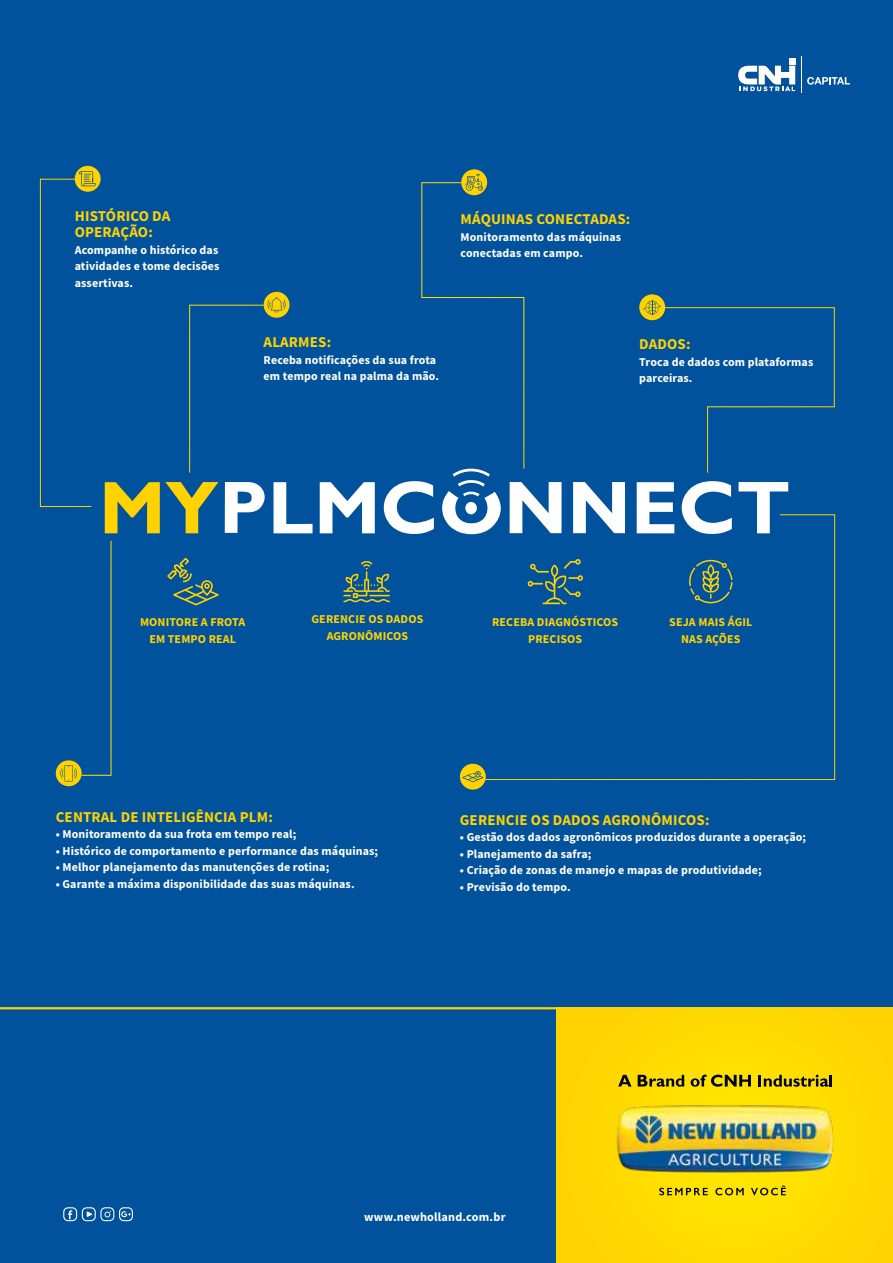
<style>
.page{position:relative;width:893px;height:1263px;background:#fff}
.page>*{position:absolute;margin:0;border:0;box-sizing:border-box;transform-origin:0 0}
.t1{font:700 15px/16.5px "Source Sans Pro";letter-spacing:.01em;color:#ffd200}
.t2{font:700 12.3px "Source Sans Pro";letter-spacing:.015em;color:#fff}
.t3{font:700 12px/16.5px "Source Sans Pro";letter-spacing:.01em;color:#fff}
.t4{font:700 12px/16.5px "Source Sans Pro";letter-spacing:.01em;color:#ffd200;text-align:center}
</style>
<div class="page">
<div style="left:0;top:0;width:893px;height:1022px;background:#00529c"></div>
<svg style="left:738px;top:58px;width:57px;height:33px"></svg>
<svg style="left:807px;top:77px;width:43px;height:8px"></svg>
<hr style="left:801px;top:56px;width:1px;height:37px;background:#fff">
<div style="left:0;top:1007px;width:557px;height:256px;background:#00529c"></div>
<div style="left:557px;top:1007px;width:336px;height:256px;background:#ffd900"></div>
<svg style="left:63px;top:1207px;width:70px;height:14px"></svg>
<hr style="left:0;top:1007px;width:557px;height:2px;background:#ffd100">
<svg style="left:618px;top:1075px;width:13px;height:11px"></svg>
<svg style="left:638px;top:1075px;width:46px;height:12px"></svg>
<svg style="left:691px;top:1075px;width:60px;height:12px"></svg>
<svg style="left:758px;top:1075px;width:74px;height:12px"></svg>
<svg style="left:659px;top:1188px;width:49px;height:7px"></svg>
<svg style="left:715px;top:1188px;width:29px;height:7px"></svg>
<svg style="left:751px;top:1185px;width:35px;height:10px"></svg>
<img style="left:616px;top:1102px;width:218px;height:74px">
<svg style="left:225px;top:482px;width:40px;height:51px"></svg>
<svg style="left:274px;top:482px;width:39px;height:51px"></svg>
<svg style="left:320px;top:482px;width:55px;height:51px"></svg>
<svg style="left:573px;top:482px;width:52px;height:32px"></svg>
<svg style="left:637px;top:482px;width:37px;height:32px"></svg>
<svg style="left:682px;top:481px;width:50px;height:33px"></svg>
<svg style="left:739px;top:482px;width:49px;height:32px"></svg>
<svg style="left:105px;top:482px;width:113px;height:51px"></svg>
<div style="left:75px;top:166px;width:26px;height:26px;background:#ffd200;border-radius:50%"></div>
<div style="left:264px;top:292px;width:25px;height:26px;background:#ffd200;border-radius:50%"></div>
<svg style="left:56px;top:760px;width:26px;height:26px"></svg>
<div style="left:460px;top:764px;width:26px;height:26px;background:#ffd200;border-radius:50%"></div>
<svg style="left:461px;top:169px;width:26px;height:26px"></svg>
<svg style="left:639px;top:294px;width:26px;height:26px"></svg>
<svg style="left:482px;top:514px;width:353px;height:266px"></svg>
<svg style="left:384px;top:174px;width:178px;height:360px"></svg>
<svg style="left:40px;top:171px;width:56px;height:336px"></svg>
<svg style="left:189px;top:297px;width:96px;height:176px"></svg>
<svg style="left:643px;top:301px;width:192px;height:172px"></svg>
<svg style="left:462px;top:771px;width:21px;height:11px"></svg>
<svg style="left:60px;top:540px;width:52px;height:241px"></svg>
<svg style="left:167px;top:558px;width:52px;height:47px"></svg>
<svg style="left:343px;top:561px;width:47px;height:41px"></svg>
<svg style="left:528px;top:559px;width:55px;height:45px"></svg>
<svg style="left:688px;top:558px;width:44px;height:46px"></svg>
<p class="t1" style="left:75px;top:207px;width:97px">HISTÓRICO DA<br>OPERAÇÃO:</p>
<p class="t3" style="left:75px;top:241px;width:146px;text-align:justify">Acompanhe o histórico das atividades e tome decisões assertivas.</p>
<p class="t1" style="left:461px;top:211px;width:171px">MÁQUINAS CONECTADAS:</p>
<p class="t3" style="left:461px;top:228px;width:162px">Monitoramento das máquinas conectadas em campo.</p>
<p class="t1" style="left:264px;top:334px;width:69px">ALARMES:</p>
<p class="t3" style="left:264px;top:351px;width:177px">Receba notificações da sua frota em tempo real na palma da mão.</p>
<p class="t1" style="left:639px;top:336px;width:53px">DADOS:</p>
<p class="t3" style="left:639px;top:353px;width:176px">Troca de dados com plataformas parceiras.</p>
<p class="t4" style="left:140px;top:614px;width:107px">MONITORE A FROTA<br>EM TEMPO REAL</p>
<p class="t4" style="left:312px;top:611px;width:113px">GERENCIE OS DADOS<br>AGRONÔMICOS</p>
<p class="t4" style="left:492px;top:614px;width:128px">RECEBA DIAGNÓSTICOS<br>PRECISOS</p>
<p class="t4" style="left:669px;top:614px;width:85px">SEJA MAIS ÁGIL<br>NAS AÇÕES</p>
<p class="t1" style="left:56px;top:808px;width:219px">CENTRAL DE INTELIGÊNCIA PLM:</p>
<p class="t3" style="left:56px;top:826px;width:242px">• Monitoramento da sua frota em tempo real;</p>
<p class="t3" style="left:56px;top:842px;width:324px">• Histórico de comportamento e performance das máquinas;</p>
<p class="t3" style="left:56px;top:859px;width:275px">• Melhor planejamento das manutenções de rotina;</p>
<p class="t3" style="left:56px;top:875px;width:300px">• Garante a máxima disponibilidade das suas máquinas.</p>
<p class="t1" style="left:460px;top:811px;width:251px">GERENCIE OS DADOS AGRONÔMICOS:</p>
<p class="t3" style="left:460px;top:829px;width:348px">• Gestão dos dados agronômicos produzidos durante a operação;</p>
<p class="t3" style="left:460px;top:845px;width:133px">• Planejamento da safra;</p>
<p class="t3" style="left:460px;top:862px;width:303px">• Criação de zonas de manejo e mapas de produtividade;</p>
<p class="t3" style="left:460px;top:878px;width:112px">• Previsão do tempo.</p>
<p class="t2" style="left:364px;top:1209px;width:143px">www.newholland.com.br</p>
</div>
